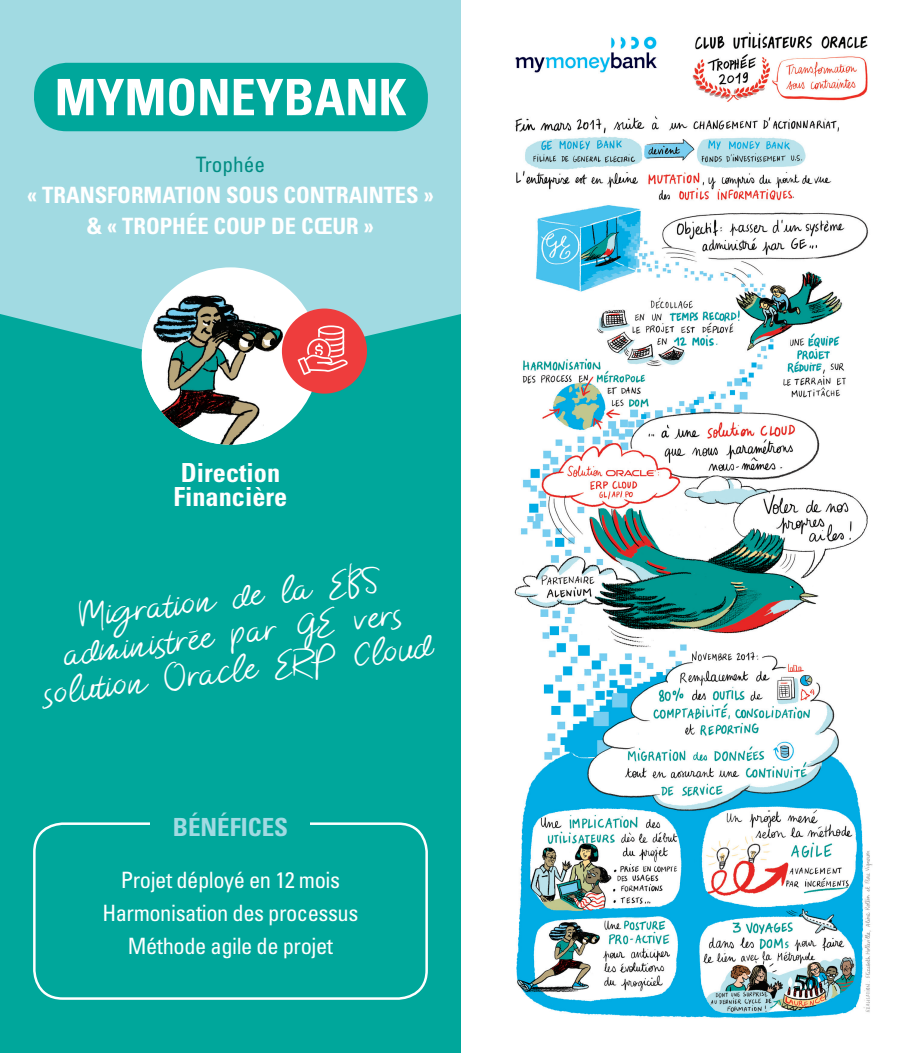
<style>
.page{position:relative;width:922px;height:1053px;background:#fff}
.page>*{position:absolute;margin:0;border:0;box-sizing:border-box;transform-origin:0 0}
.t1{font:700 condensed 50.25px "Univers LT Std";color:#fff}
.t2{font:700 condensed 26.25px/24px "Univers LT Std";color:#fff}
.t3{font:26.12px/36.2px "Morsal";color:#fff;text-align:center}
.t4{font:700 condensed 25px "Univers LT Std";color:#a1dae2}
.t5{font:condensed 22.5px/33.1px "Univers LT Std";letter-spacing:-.02em;color:#fff;text-align:center}
.t6{font:700 condensed 22.5px/31.2px "Univers LT Std";color:#fff;text-align:center}
.t7{font:condensed 21.25px "Univers LT Std";color:#008d83}
</style>
<div class="page">
<div style="left:0;top:0;width:461px;height:1052px;background:#a1dae2"></div>
<div style="left:0;top:314px;width:461px;height:738px;background:#00a79b"></div>
<img style="left:142px;top:267px;width:177px;height:177px;border-radius:89px">
<div style="left:282px;top:308px;width:85px;height:85px;background:#ee3d3d;border-radius:50%"></div>
<svg style="left:297px;top:325px;width:51px;height:50px"></svg>
<div style="left:34px;top:63px;width:394px;height:68px;background:#00a79b;border-radius:33px"></div>
<svg style="left:188px;top:630px;width:10px;height:2px"></svg>
<div style="left:33px;top:822px;width:395px;height:177px;border:2px solid #fff;border-radius:28px"></div>
<div style="left:150px;top:807px;width:160px;height:39px;background:#00a79b"></div>
<img style="left:514px;top:32px;width:359px;height:986px">
<h1 class="t1" style="left:55px;top:66px;width:353px">MYMONEYBANK</h1>
<p class="t7" style="left:196px;top:151px;width:71px">Trophée</p>
<p class="t6" style="left:27px;top:179px;width:408px">« TRANSFORMATION SOUS CONTRAINTES » &amp; « TROPHÉE COUP DE CŒUR »</p>
<p class="t2" style="left:173px;top:460px;width:115px">Direction<br>Financière</p>
<p class="t3" style="left:34px;top:605px;width:392px;rotate:-7deg">Migration de la EBS administree par GE vers solution Oracle ERP Cloud</p>
<p class="t4" style="left:173px;top:811px;width:117px">BÉNÉFICES</p>
<p class="t5" style="left:102px;top:863px;width:257px">Projet déployé en 12 mois<br>Harmonisation des processus<br>Méthode agile de projet</p>
</div>
